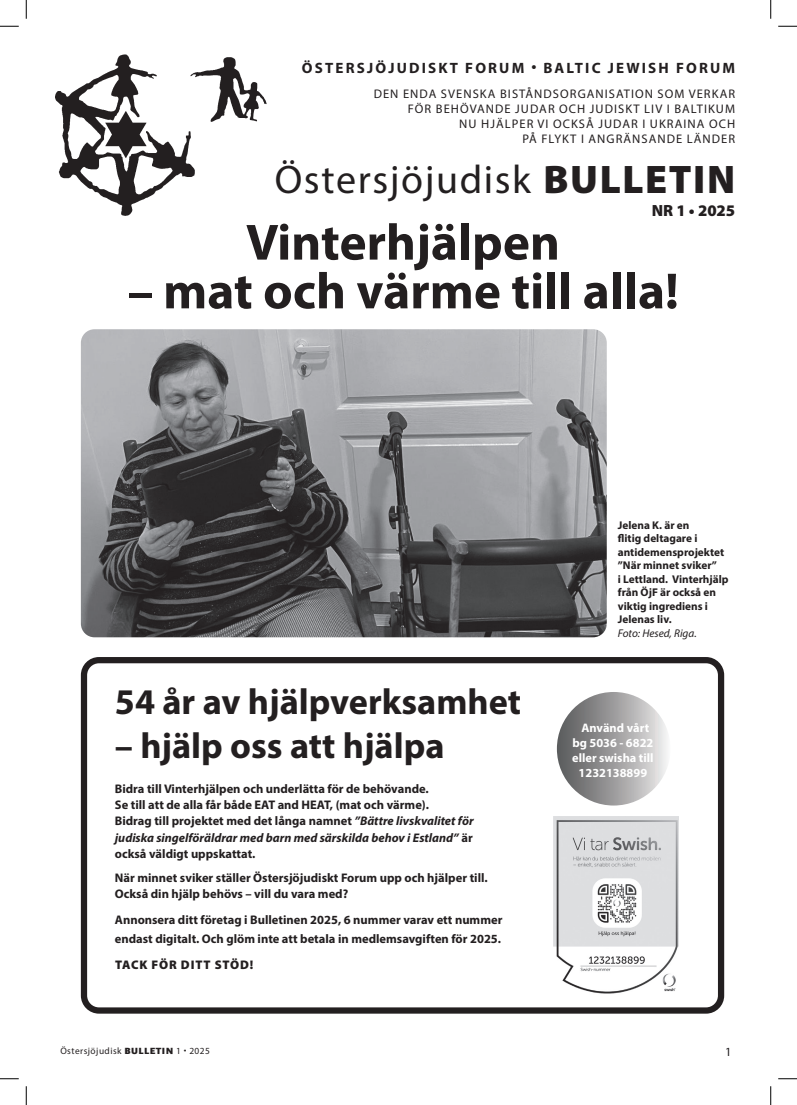
<style>
.page{position:relative;width:797px;height:1105px;background:#fff}
.page>*{position:absolute;margin:0;border:0;box-sizing:border-box;transform-origin:0 0}
.t1{font:700 51.25px "Myriad Pro";color:#231f20}
.t2{font:40px "Myriad Pro";letter-spacing:.04em;color:#231f20}
.t3{font:700 36.25px "Myriad Pro";color:#231f20}
.t4{font:900 16.25px "Myriad Pro";color:#231f20}
.t5{font:700 15px "Myriad Pro";letter-spacing:.145em;color:#231f20}
.t6{font:700 12.5px/16.2px "Myriad Pro";color:#231f20}
.t7{font:12.5px/15px "Myriad Pro";letter-spacing:.085em;color:#231f20;text-align:right}
.t8{font:900 12.5px "Myriad Pro";letter-spacing:.07em;color:#231f20}
.t9{font:700 12.38px/14.9px "Myriad Pro";color:#fff;text-align:center}
.t10{font:700 11.25px/13.5px "Myriad Pro";color:#231f20}
.t11{font:italic 11.25px "Myriad Pro";color:#231f20}
.t12{font:9.38px "Myriad Pro";letter-spacing:.05em;color:#231f20}
.s1{font-weight:900}
.s2{font-style:italic}
.s3{font-family:"Scala Sans Pro";font-weight:900}
</style>
<div class="page">
<div style="left:81px;top:657px;width:643px;height:357px;border:6px solid #231f20;border-radius:15px"></div>
<div style="left:557px;top:692px;width:113px;height:113px;background:linear-gradient(to right,#545556,#edecec);border-radius:57px"></div>
<img style="left:553px;top:816px;width:125px;height:178px">
<img style="left:55px;top:54px;width:212px;height:162px">
<img style="left:81px;top:329px;width:525px;height:308px">
<svg style="left:0;top:25px;width:19px;height:2px"></svg>
<svg style="left:778px;top:25px;width:19px;height:2px"></svg>
<svg style="left:0;top:1078px;width:19px;height:1px"></svg>
<svg style="left:778px;top:1078px;width:19px;height:1px"></svg>
<svg style="left:25px;top:0;width:2px;height:19px"></svg>
<svg style="left:25px;top:1086px;width:2px;height:19px"></svg>
<svg style="left:770px;top:0;width:1px;height:19px"></svg>
<svg style="left:770px;top:1086px;width:1px;height:19px"></svg>
<p class="t5" style="left:302px;top:58px;width:434px">ÖSTERSJÖJUDISKT FORUM • BALTIC JEWISH FORUM</p>
<p class="t7" style="left:373px;top:86px;width:363px">DEN ENDA SVENSKA BISTÅNDSORGANISATION SOM VERKAR FÖR BEHÖVANDE JUDAR OCH JUDISKT LIV I BALTIKUM<br>NU HJÄLPER VI OCKSÅ JUDAR I UKRAINA OCH<br>PÅ FLYKT I ANGRÄNSANDE LÄNDER</p>
<h2 class="t2" style="left:275px;top:155px;width:462px">Östersjöjudisk <span class="s1">BULLETIN</span></h2>
<h3 class="t4" style="left:651px;top:200px;width:85px">NR 1 • 2025</h3>
<h1 class="t1" style="left:246px;top:209px;width:315px">Vinterhjälpen</h1>
<h1 class="t1" style="left:127px;top:258px;width:553px">– mat och värme till alla!</h1>
<h3 class="t3" style="left:115px;top:678px;width:408px">54 år av hjälpverksamhet</h3>
<h3 class="t3" style="left:115px;top:722px;width:331px">– hjälp oss att hjälpa</h3>
<p class="t6" style="left:115px;top:780px;width:360px">Bidra till Vinterhjälpen och underlätta för de behövande.<br>Se till att de alla får både EAT and HEAT, (mat och värme).<br>Bidrag till projektet med det långa namnet <span class="s2">”Bättre livskvalitet för judiska singelföräldrar med barn med särskilda behov i Estland”</span> är också väldigt uppskattat.</p>
<p class="t6" style="left:115px;top:869px;width:374px">När minnet sviker ställer Östersjöjudiskt Forum upp och hjälper till.<br>Också din hjälp behövs – vill du vara med?</p>
<p class="t6" style="left:115px;top:910px;width:389px;line-height:18.8px">Annonsera ditt företag i Bulletinen 2025, 6 nummer varav ett nummer endast digitalt. Och glöm inte att betala in medlemsavgiften för 2025.</p>
<p class="t8" style="left:115px;top:956px;width:140px">TACK FÖR DITT STÖD!</p>
<p class="t10" style="left:618px;top:518px;width:112px">Jelena K. är en<br>flitig deltagare i antidemensprojektet ”När minnet sviker”<br>i Lettland. Vinterhjälp från ÖjF är också en viktig ingrediens i<br>Jelenas liv.</p>
<p class="t11" style="left:618px;top:626px;width:80px">Foto: Hesed, Riga.</p>
<p class="t9" style="left:572px;top:720px;width:83px">Använd vårt bg 5036 - 6822 eller swisha till<br>1232138899</p>
<p class="t12" style="left:60px;top:1045px;width:151px">Östersjöjudisk <span class="s3">BULLETIN</span> 1 • 2025</p>
<p class="t7" style="left:725px;top:1044px;width:8px">1</p>
</div>
